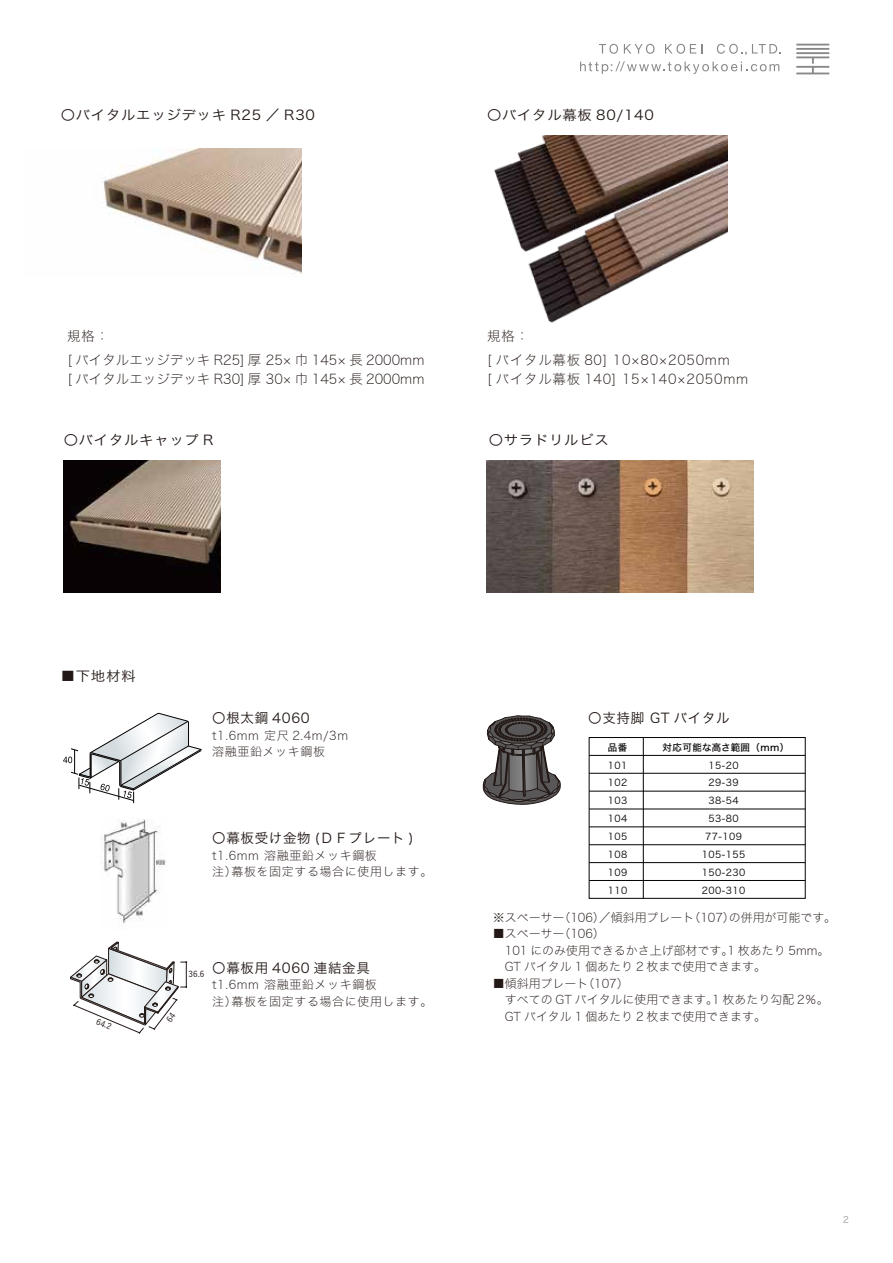
<style>
.page{position:relative;width:893px;height:1263px;background:#fff}
.page>*{position:absolute;margin:0;border:0;box-sizing:border-box;transform-origin:0 0}
.t1{font:13.5px/23.4px "Hira Kaku Std W1";color:#221815}
.t2{font:13.5px "Hira Kaku Std W3";letter-spacing:.05em;color:#221815;scale:1.06 1}
.t3{font:13.5px/23.4px "Hira Kaku Std W1";letter-spacing:.05em;color:#221815}
.t4{font:13.5px "Hira Kaku Std W3";letter-spacing:.05em;color:#221815}
.t5{font:12px/16.5px "Hira Kaku Std W1";letter-spacing:-.005em;color:#221815}
.t6{font:12px/16.5px "Hira Kaku Std W1";letter-spacing:.05em;color:#221815}
.t7{font:9.45px "Hira Kaku Std W3";letter-spacing:.05em;color:#040000}
.t8{font:9.45px "Hira Kaku Std W5";letter-spacing:.05em;color:#040000}
.t9{font:9px "Hira Kaku Std W1";color:#727171}
.t10{font:500 8.25px "Yu Gothic";color:#221815}
</style>
<div class="page">
<svg style="left:63px;top:713px;width:139px;height:90px"></svg>
<img style="left:101px;top:819px;width:65px;height:105px">
<hr style="left:589px;top:880px;width:216px;height:1px;background:#040000">
<hr style="left:589px;top:827px;width:216px;height:1px;background:#040000">
<hr style="left:589px;top:862px;width:216px;height:1px;background:#040000">
<hr style="left:589px;top:844px;width:216px;height:1px;background:#040000">
<hr style="left:589px;top:773px;width:216px;height:1px;background:#040000">
<hr style="left:589px;top:809px;width:216px;height:1px;background:#040000">
<hr style="left:589px;top:791px;width:216px;height:1px;background:#040000">
<div style="left:589px;top:737px;width:216px;height:161px;border:1px solid #040000"></div>
<hr style="left:589px;top:755px;width:216px;height:1px;background:#040000">
<hr style="left:643px;top:738px;width:1px;height:160px;background:#040000">
<svg style="left:483px;top:716px;width:78px;height:89px"></svg>
<img style="left:494px;top:135px;width:233px;height:188px">
<img style="left:64px;top:460px;width:157px;height:132px">
<img style="left:486px;top:461px;width:267px;height:131px">
<img style="left:103px;top:148px;width:198px;height:129px">
<svg style="left:580px;top:61px;width:199px;height:13px"></svg>
<svg style="left:599px;top:44px;width:19px;height:10px"></svg>
<svg style="left:624px;top:44px;width:30px;height:10px"></svg>
<svg style="left:665px;top:44px;width:31px;height:10px"></svg>
<svg style="left:717px;top:44px;width:64px;height:11px"></svg>
<hr style="left:796px;top:44px;width:33px;height:2px;background:#888">
<hr style="left:796px;top:48px;width:33px;height:2px;background:#888">
<hr style="left:796px;top:52px;width:33px;height:2px;background:#888">
<svg style="left:796px;top:56px;width:33px;height:18px"></svg>
<svg style="left:70px;top:941px;width:109px;height:92px"></svg>
<p class="t2" style="left:61px;top:104px;width:241px">〇バイタルエッジデッキ R25 ／ R30</p>
<p class="t2" style="left:487px;top:104px;width:159px">〇バイタル幕板 80/140</p>
<p class="t1" style="left:67px;top:324px;width:359px">規格：<br>[ バイタルエッジデッキ R25] 厚 25× 巾 145× 長 2000mm</p>
<p class="t1" style="left:68px;top:367px;width:358px">[ バイタルエッジデッキ R30] 厚 30× 巾 145× 長 2000mm</p>
<p class="t3" style="left:487px;top:324px;width:244px">規格：<br>[ バイタル幕板 80] 10×80×2050mm</p>
<p class="t3" style="left:488px;top:367px;width:262px">[ バイタル幕板 140] 15×140×2050mm</p>
<p class="t2" style="left:64px;top:430px;width:143px">〇バイタルキャップ R</p>
<p class="t2" style="left:489px;top:430px;width:115px">〇サラドリルビス</p>
<p class="t2" style="left:61px;top:666px;width:72px">■下地材料</p>
<p class="t10" style="left:99px;top:1014px;width:17px;rotate:22deg">64.2</p>
<p class="t4" style="left:212px;top:708px;width:99px">〇根太鋼 4060</p>
<p class="t6" style="left:212px;top:726px;width:137px">t1.6mm 定尺 2.4m/3m溶融亜鉛メッキ鋼板</p>
<p class="t4" style="left:212px;top:828px;width:203px">〇幕板受け金物 (ＤＦプレート )</p>
<p class="t6" style="left:212px;top:846px;width:216px">t1.6mm 溶融亜鉛メッキ鋼板<br>注）幕板を固定する場合に使用します｡</p>
<p class="t10" style="left:189px;top:966px;width:17px">36.6</p>
<p class="t4" style="left:212px;top:958px;width:159px">〇幕板用 4060 連結金具</p>
<p class="t6" style="left:212px;top:976px;width:216px">t1.6mm 溶融亜鉛メッキ鋼板<br>注）幕板を固定する場合に使用します｡</p>
<p class="t4" style="left:588px;top:708px;width:143px">〇支持脚 GT バイタル</p>
<p class="t8" style="left:608px;top:740px;width:21px">品番</p>
<p class="t8" style="left:663px;top:740px;width:128px">対応可能な高さ範囲（mm）</p>
<p class="t7" style="left:608px;top:758px;width:21px">101</p>
<p class="t7" style="left:709px;top:758px;width:32px">15-20</p>
<p class="t7" style="left:608px;top:776px;width:21px">102</p>
<p class="t7" style="left:709px;top:776px;width:32px">29-39</p>
<p class="t7" style="left:608px;top:793px;width:21px">103</p>
<p class="t7" style="left:708px;top:793px;width:32px">38-54</p>
<p class="t7" style="left:608px;top:811px;width:21px">104</p>
<p class="t7" style="left:709px;top:811px;width:32px">53-80</p>
<p class="t7" style="left:608px;top:829px;width:21px">105</p>
<p class="t7" style="left:705px;top:829px;width:38px">77-109</p>
<p class="t7" style="left:608px;top:847px;width:21px">108</p>
<p class="t7" style="left:702px;top:847px;width:45px">105-155</p>
<p class="t7" style="left:608px;top:865px;width:21px">109</p>
<p class="t7" style="left:702px;top:865px;width:45px">150-230</p>
<p class="t7" style="left:608px;top:883px;width:21px">110</p>
<p class="t7" style="left:702px;top:883px;width:45px">200-310</p>
<p class="t5" style="left:493px;top:908px;width:345px">※スペーサー（106）／傾斜用プレート（107）の併用が可能です。</p>
<p class="t5" style="left:505px;top:925px;width:326px;text-indent:-12px">■スペーサー（106）<br>101 にのみ使用できるかさ上げ部材です。1 枚あたり 5mm。<br>GT バイタル 1 個あたり 2 枚まで使用できます。</p>
<p class="t5" style="left:505px;top:974px;width:325px;text-indent:-12px">■傾斜用プレート（107）<br>すべての GT バイタルに使用できます。1 枚あたり勾配 2％。<br>GT バイタル 1 個あたり 2 枚まで使用できます。</p>
<p class="t9" style="left:843px;top:1213px;width:7px">2</p>
</div>
